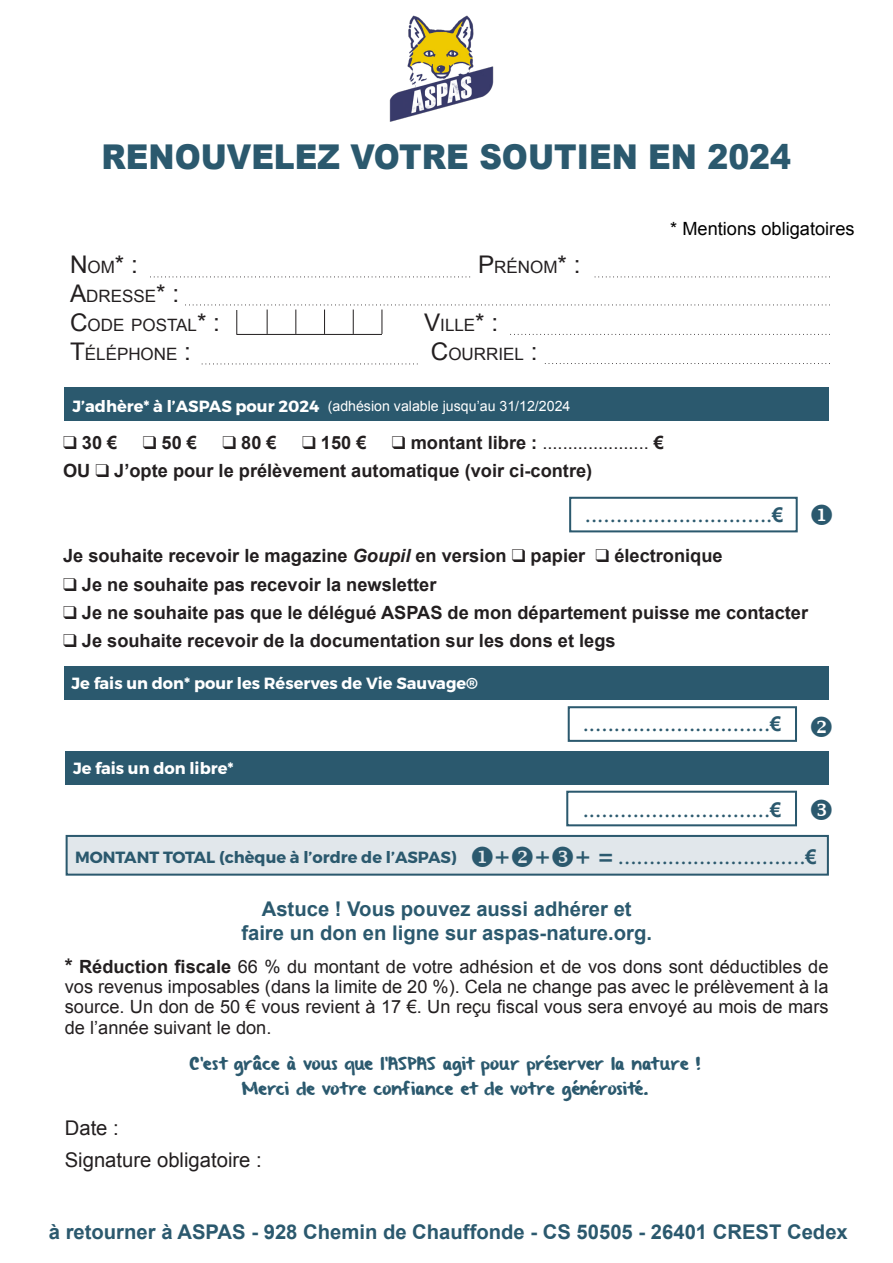
<style>
.page{position:relative;width:893px;height:1263px;background:#fff}
.page>*{position:absolute;margin:0;border:0;box-sizing:border-box;transform-origin:0 0}
.t1{font:900 34.2px "Arial";color:#2b596e;scale:.92 1}
.t2{font:500 24.3px "Futura";color:#2b596e}
.t3{font:24.3px "Arial";color:#231f20}
.t4{font:700 20.25px "Arial";color:#2b596e}
.t5{font:500 20.25px "Futura";color:#2b596e}
.t6{font:20.25px "Arial";color:#231f20}
.t7{font:700 18.15px "Arial";color:#231f20}
.t8{font:18.15px/20.2px "Arial";color:#231f20;text-align:justify}
.t9{font:18.15px "Arial";color:#000}
.t10{font:16.95px "Arial";color:#231f20}
.t11{font:700 16.2px "Montserrat";color:#fff}
.t12{font:700 16.2px "Montserrat";color:#2b596e}
.t13{font:14.1px "From Where You Are";letter-spacing:-.005em;color:#2b596e}
.t14{font:14.1px "Arial";color:#fff}
.s1{font-size:16.95px}
.s2{font-size:24.3px}
.s3{font-weight:700}
.s4{font-family:"Arial";font-weight:700}
.s5{font-style:italic}
.s6{font-family:"Arial";font-weight:400;font-size:26.25px}
.s7{font-weight:700;font-size:20.25px}
</style>
<div class="page">
<div style="left:569px;top:497px;width:229px;height:35px;border:2px solid #2b596e"></div>
<div style="left:568px;top:706px;width:229px;height:36px;border:2px solid #2b596e"></div>
<div style="left:65px;top:666px;width:764px;height:33px;background:#2b596e"></div>
<div style="left:566px;top:791px;width:231px;height:35px;border:2px solid #2b596e"></div>
<div style="left:65px;top:752px;width:764px;height:33px;background:#2b596e"></div>
<div style="left:67px;top:836px;width:761px;height:39px;background:#e1e7eb"></div>
<div style="left:66px;top:835px;width:763px;height:41px;border:2px solid #2b596e"></div>
<div style="left:64px;top:387px;width:765px;height:33px;background:#2b596e"></div>
<svg style="left:545px;top:363px;width:285px;height:1px"></svg>
<svg style="left:150px;top:276px;width:320px;height:1px"></svg>
<svg style="left:595px;top:276px;width:235px;height:1px"></svg>
<svg style="left:202px;top:363px;width:216px;height:1px"></svg>
<svg style="left:185px;top:304px;width:645px;height:31px"></svg>
<img style="left:389px;top:15px;width:105px;height:107px">
<p class="t1" style="left:102px;top:132px;width:751px">RENOUVELEZ VOTRE SOUTIEN EN 2024</p>
<p class="t3" style="left:70px;top:248px;width:69px">N<span class="s1">OM</span>* :</p>
<p class="t10" style="left:478px;top:256px;width:104px"><span class="s2">P</span>RÉNOM<span class="s2">* :</span></p>
<p class="t10" style="left:70px;top:285px;width:111px"><span class="s2">A</span>DRESSE<span class="s2">* :</span></p>
<p class="t10" style="left:70px;top:314px;width:151px"><span class="s2">C</span>ODE POSTAL<span class="s2">* :</span></p>
<p class="t10" style="left:424px;top:314px;width:76px"><span class="s2">V</span>ILLE<span class="s2">* :</span></p>
<p class="t10" style="left:70px;top:343px;width:122px"><span class="s2">T</span>ÉLÉPHON E <span class="s2">:</span></p>
<p class="t10" style="left:431px;top:343px;width:108px"><span class="s2">C</span>OURRIEL <span class="s2">:</span></p>
<p class="t11" style="left:73px;top:396px;width:248px">J’adhère* à l’ASPAS pour 2024</p>
<p class="t14" style="left:328px;top:397px;width:244px">(adhésion valable jusqu’au 31/12/2024</p>
<p class="t9" style="left:670px;top:217px;width:186px">* Mentions obligatoires</p>
<p class="t7" style="left:63px;top:431px;width:56px">❑ 30 €</p>
<p class="t7" style="left:143px;top:431px;width:56px">❑ 50 €</p>
<p class="t7" style="left:222px;top:431px;width:56px">❑ 80 €</p>
<p class="t7" style="left:302px;top:431px;width:66px">❑ 150 €</p>
<p class="t8" style="left:392px;top:433px;width:274px">❑ <span class="s3">montant libre :</span> ..................... <span class="s3">€</span></p>
<p class="t7" style="left:63px;top:459px;width:531px">OU ❑ J’opte pour le prélèvement automatique (voir ci-contre)</p>
<p class="t5" style="left:585px;top:501px;width:200px">..............................<span class="s4">€</span></p>
<p class="t7" style="left:63px;top:544px;width:661px">Je souhaite recevoir le magazine <span class="s5">Goupil</span> en version ❑ papier ❑ électronique</p>
<p class="t7" style="left:63px;top:572px;width:375px">❑ Je ne souhaite pas recevoir la newsletter</p>
<p class="t7" style="left:63px;top:601px;width:747px">❑ Je ne souhaite pas que le délégué ASPAS de mon département puisse me contacter</p>
<p class="t7" style="left:63px;top:629px;width:554px">❑ Je souhaite recevoir de la documentation sur les dons et legs</p>
<p class="t11" style="left:72px;top:673px;width:408px">Je fais un don* pour les Réserves de Vie Sauvage®</p>
<p class="t11" style="left:73px;top:758px;width:162px">Je fais un don libre*</p>
<p class="t5" style="left:583px;top:709px;width:200px">..............................<span class="s4">€</span></p>
<p class="t5" style="left:583px;top:795px;width:200px">..............................<span class="s4">€</span></p>
<p class="t12" style="left:75px;top:847px;width:383px">MONTANT TOTAL (chèque à l’ordre de l’ASPAS)</p>
<p class="t2" style="left:470px;top:841px;width:145px">◆+❖+ + <span class="s6">=</span></p>
<p class="t5" style="left:618px;top:842px;width:200px">..............................<span class="s4">€</span></p>
<p class="t4" style="left:262px;top:896px;width:371px">Astuce ! Vous pouvez aussi adhérer et</p>
<p class="t4" style="left:241px;top:920px;width:412px">faire un don en ligne sur aspas-nature.org.</p>
<p class="t8" style="left:65px;top:956px;width:765px"><span class="s7">*</span> <span class="s3">Réduction fiscale</span> 66 % du montant de votre adhésion et de vos dons sont déductibles de vos revenus imposables (dans la limite de 20 %). Cela ne change pas avec le prélèvement à la source. Un don de 50 € vous revient à 17 €. Un reçu fiscal vous sera envoyé au mois de mars de l’année suivant le don.</p>
<p class="t13" style="left:190px;top:1057px;width:512px">C’est grâce à vous que l’ASPAS agit pour préserver la nature !</p>
<p class="t13" style="left:242px;top:1081px;width:408px">Merci de votre confiance et de votre générosité.</p>
<p class="t6" style="left:65px;top:1114px;width:56px">Date :</p>
<p class="t6" style="left:65px;top:1147px;width:198px">Signature obligatoire :</p>
<p class="t4" style="left:49px;top:1218px;width:800px">à retourner à ASPAS - 928 Chemin de Chauffonde - CS 50505 - 26401 CREST Cedex</p>
</div>
